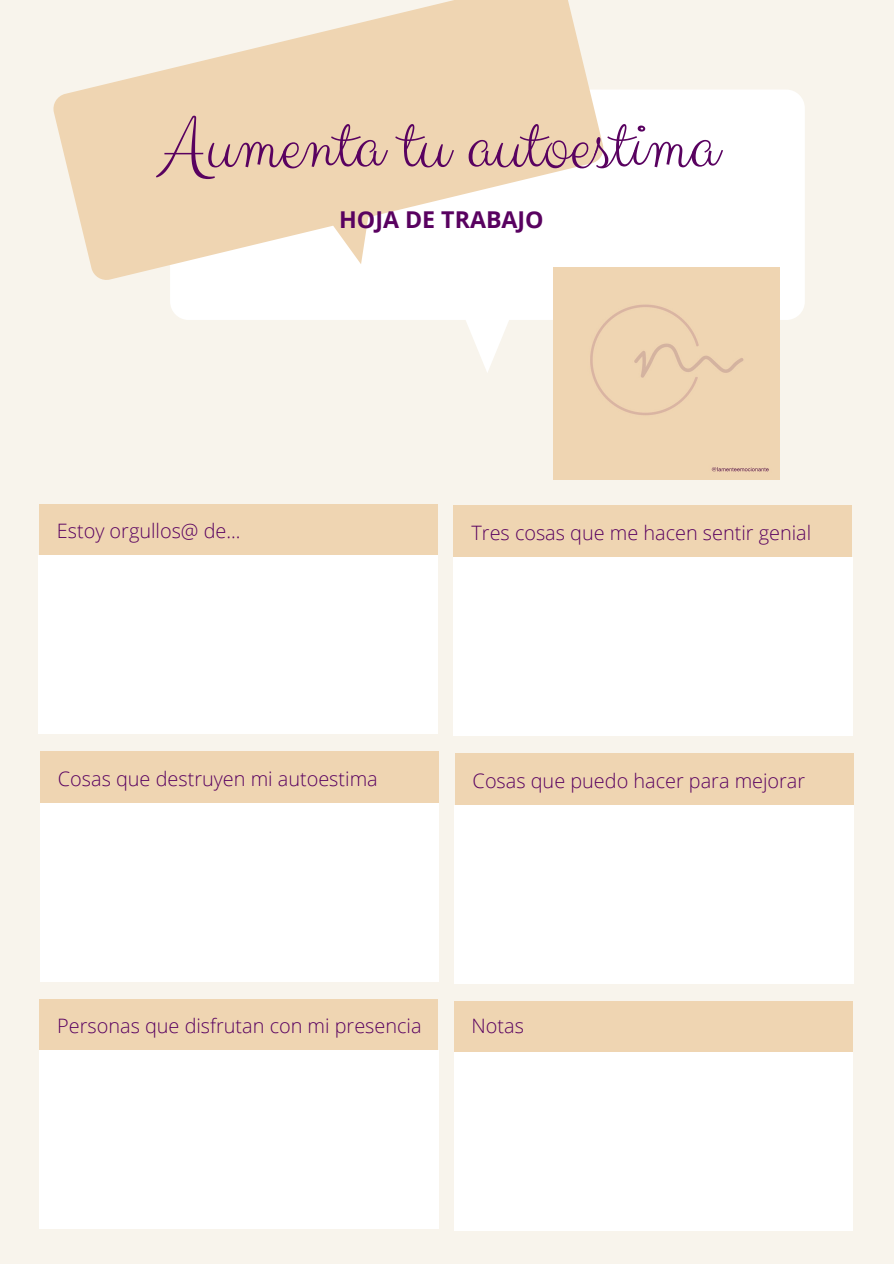
<style>
.page{position:relative;width:894px;height:1264px;background:#fff}
.page>*{position:absolute;margin:0;border:0;box-sizing:border-box;transform-origin:0 0}
.t1{font:79.5px "Clicker Script";color:#590260}
.t2{font:700 23.25px "Open Sans";color:#590260}
.t3{font:300 19.8px "Open Sans";color:#590260}
</style>
<div class="page">
<div style="left:0;top:0;width:893px;height:1263px;background:#f8f4ec"></div>
<svg style="left:468px;top:90px;width:336px;height:283px;background:#fefdfc"></svg>
<svg style="left:53px;top:0;width:563px;height:326px;fill:#efd5b2"></svg>
<div style="left:39px;top:504px;width:398px;height:52px;background:#efd5b2"></div>
<div style="left:39px;top:556px;width:398px;height:177px;background:#fff"></div>
<div style="left:453px;top:506px;width:399px;height:51px;background:#efd5b2"></div>
<div style="left:453px;top:557px;width:399px;height:178px;background:#fff"></div>
<div style="left:40px;top:751px;width:398px;height:52px;background:#efd5b2"></div>
<div style="left:40px;top:803px;width:398px;height:178px;background:#fff"></div>
<div style="left:454px;top:753px;width:399px;height:52px;background:#efd5b2"></div>
<div style="left:454px;top:805px;width:399px;height:178px;background:#fff"></div>
<div style="left:39px;top:999px;width:399px;height:51px;background:#efd5b2"></div>
<div style="left:39px;top:1050px;width:399px;height:178px;background:#fff"></div>
<div style="left:454px;top:1001px;width:398px;height:51px;background:#efd5b2"></div>
<div style="left:454px;top:1052px;width:398px;height:178px;background:#fff"></div>
<div style="left:553px;top:267px;width:226px;height:213px;background:#efd5b2"></div>
<h1 class="t1" style="left:161px;top:95px;width:558px">Aumenta tu autoestima</h1>
<p class="t2" style="left:339px;top:203px;width:206px">HOJA DE TRABAJO</p>
<p class="t3" style="left:57px;top:516px;width:185px">Estoy orgullos@ de...</p>
<p class="t3" style="left:471px;top:518px;width:341px">Tres cosas que me hacen sentir genial</p>
<p class="t3" style="left:58px;top:764px;width:321px">Cosas que destruyen mi autoestima</p>
<p class="t3" style="left:472px;top:766px;width:334px">Cosas que puedo hacer para mejorar</p>
<p class="t3" style="left:57px;top:1011px;width:365px">Personas que disfrutan con mi presencia</p>
<p class="t3" style="left:471px;top:1011px;width:54px">Notas</p>
</div>
